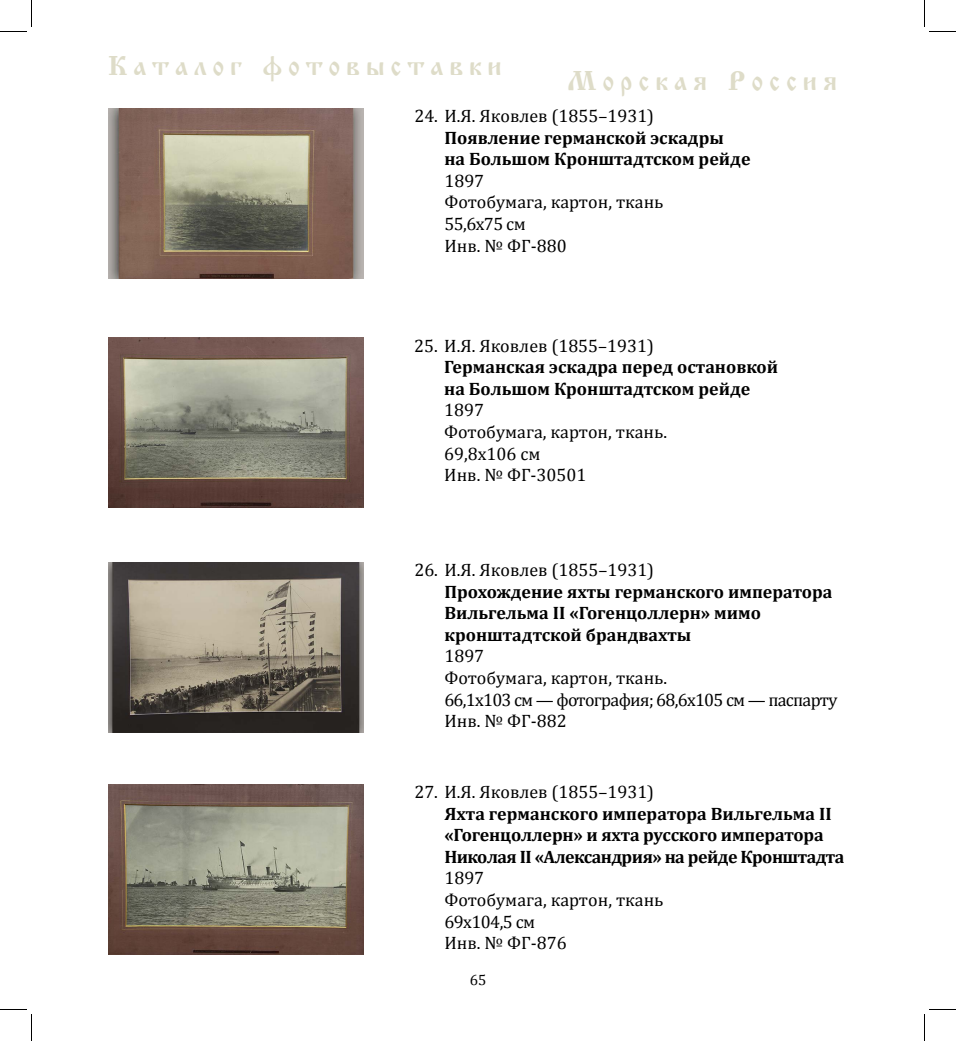
<style>
.page{position:relative;width:956px;height:1041px;background:#fff}
.page>*{position:absolute;margin:0;border:0;box-sizing:border-box;transform-origin:0 0}
.t1{font:27px "Izhitsa";letter-spacing:.21em;color:#dedcc8}
.t2{font:700 18px/21.6px "Cambria";color:#000}
.t3{font:18px/21.6px "Cambria";color:#000}
.t4{font:18px/21.6px "Cambria";letter-spacing:-.035em;color:#000}
.t5{font:15px "Cambria";color:#000}
</style>
<div class="page">
<img style="left:108px;top:338px;width:255px;height:169px">
<img style="left:108px;top:108px;width:255px;height:170px">
<img style="left:108px;top:563px;width:255px;height:170px">
<img style="left:108px;top:784px;width:255px;height:170px">
<svg style="left:0;top:0;width:32px;height:32px"></svg>
<svg style="left:0;top:1009px;width:32px;height:32px"></svg>
<svg style="left:924px;top:0;width:32px;height:32px"></svg>
<svg style="left:924px;top:1009px;width:32px;height:32px"></svg>
<h1 class="t1" style="left:108px;top:51px;width:395px">Каталог фотовыставки</h1>
<h1 class="t1" style="left:568px;top:66px;width:271px">Морская Россия</h1>
<p class="t3" style="left:414px;top:105px;width:241px">24. И.Я. Яковлев (1855–1931)</p>
<p class="t2" style="left:444px;top:126px;width:308px">Появление германской эскадры<br>на Большом Кронштадтском рейде</p>
<p class="t3" style="left:444px;top:170px;width:221px">1897<br>Фотобумага, картон, ткань<br>55,6х75 см<br>Инв. № ФГ-880</p>
<p class="t3" style="left:414px;top:335px;width:241px">25. И.Я. Яковлев (1855–1931)</p>
<p class="t2" style="left:444px;top:356px;width:335px">Германская эскадра перед остановкой на Большом Кронштадтском рейде</p>
<p class="t3" style="left:444px;top:399px;width:224px">1897<br>Фотобумага, картон, ткань.<br>69,8х106 см<br>Инв. № ФГ-30501</p>
<p class="t3" style="left:414px;top:559px;width:241px">26. И.Я. Яковлев (1855–1931)</p>
<p class="t2" style="left:444px;top:580px;width:390px">Прохождение яхты германского императора<br>Вильгельма II «Гогенцоллерн» мимо кронштадтской брандвахты</p>
<p class="t4" style="left:444px;top:645px;width:395px">1897<br>Фотобумага, картон, ткань.<br>66,1х103 см — фотография; 68,6х105 см — паспарту<br>Инв. № ФГ-882</p>
<p class="t3" style="left:414px;top:781px;width:241px">27. И.Я. Яковлев (1855–1931)</p>
<p class="t2" style="left:444px;top:802px;width:402px">Яхта германского императора Вильгельма II «Гогенцоллерн» и яхта русского императора<br>Николая II «Александрия» на рейде Кронштадта</p>
<p class="t3" style="left:444px;top:867px;width:221px">1897<br>Фотобумага, картон, ткань<br>69х104,5 см<br>Инв. № ФГ-876</p>
<p class="t5" style="left:470px;top:971px;width:18px">65</p>
</div>
